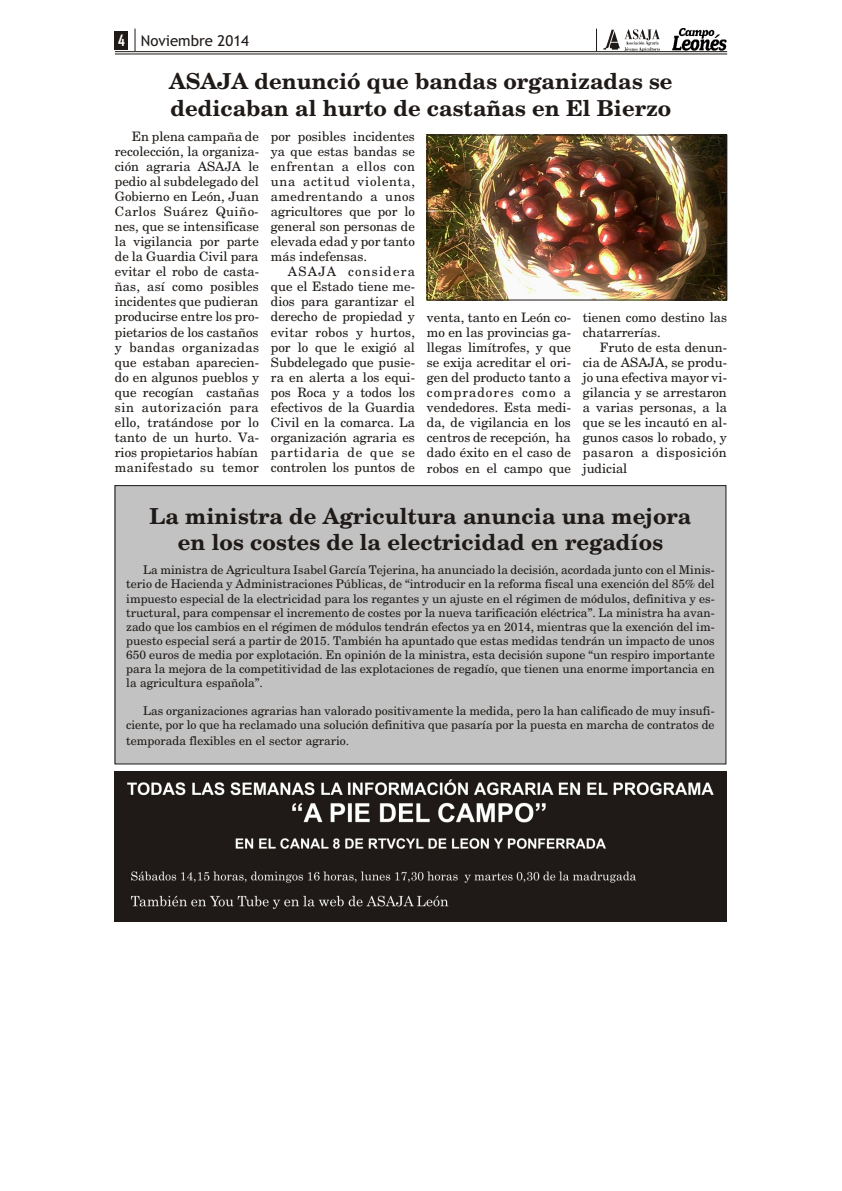
<style>
.page{position:relative;width:842px;height:1191px;background:#fff}
.page>*{position:absolute;margin:0;border:0;box-sizing:border-box;transform-origin:0 0}
.t1{font:700 22px/26.7px "New Century Schoolbook";color:#1f1a17}
.t2{font:15px "Trebuchet MS";color:#1f1a17}
.t3{font:13px/15px "New Century Schoolbook";color:#1f1a17;text-align:justify}
.t4{font:12px/14.1px "New Century Schoolbook";color:#1f1a17;text-align:justify}
.s1{font-family:"Agency FB";font-weight:700;color:#fff}
</style>
<div class="page">
<img style="left:672px;top:29px;width:55px;height:22px">
<img style="left:603px;top:29px;width:57px;height:22px">
<div style="left:115px;top:31px;width:13px;height:19px;background:#1f1a17"></div>
<svg style="left:135px;top:29px;width:1px;height:22px"></svg>
<svg style="left:596px;top:29px;width:1px;height:22px"></svg>
<hr style="left:115px;top:54px;width:612px;height:1px;background:#1f1a17">
<hr style="left:115px;top:51px;width:612px;height:1px;background:#1f1a17">
<div style="left:115px;top:486px;width:611px;height:278px;background:#c2c2c2"></div>
<div style="left:115px;top:485px;width:611px;height:279px;border:1px solid #1f1a17"></div>
<img style="left:429px;top:137px;width:296px;height:161px">
<div style="left:427px;top:135px;width:300px;height:165px;border:1px solid #1f1a17"></div>
<img style="left:115px;top:772px;width:612px;height:150px">
<p class="t2" style="left:118px;top:35px;width:133px"><span class="s1">4</span> Noviembre 2014</p>
<h1 class="t1" style="left:169px;top:70px;width:505px">ASAJA denunció que bandas organizadas se dedicaban al hurto de castañas en El Bierzo</h1>
<p class="t3" style="left:115px;top:130px;width:146px;text-indent:17px">En ple na cam pa ña de re co lec ción, la or ga ni za&shy;ción agra ria ASAJA le pe dio al sub de le ga do del Go bierno en León, Juan Car los Suá rez Qui ño - nes, que se in ten si fi ca se la vi gi lan cia por par te de la Guar dia Ci vil para evi tar el ro bo de casta - ñas, así co mo po si bles in ci den tes que pu die ran pro du cir se en tre los pro - pie ta rios de los cas ta ños y ban das or ga ni za das que es ta ban apa re cien - do en al gu nos pue blos y que re co gían cas ta ñas sin au to ri za ción pa ra ello, tra tán do se por lo tan to de un hur to. Va - rios pro pie ta rios ha bían ma ni fes ta do su te mor</p>
<p class="t3" style="left:271px;top:130px;width:146px">por po si bles in ci den tes ya que es tas ban das se en frentan a ellos con una ac ti tud vio len ta, ame dren tan do a unos agri cul to res que por lo ge ne ral son per so nas de ele va da edad y por tan to más in de fen sas.</p>
<p class="t3" style="left:271px;top:265px;width:146px;text-indent:17px">ASAJA con si de ra que el Esta do tie ne me - dios pa ra ga ran ti zar el de re cho de pro pie dad y evi tar ro bos y hurtos, por lo que le exigió al Sub de le ga do que pu sie - ra en alerta a los equi - pos Ro ca y a to dos los efec ti vos de la Guar dia Ci vil en la co mar ca. La or ga ni za ción agra ria es par ti da ria de que se con tro len los pun tos de</p>
<p class="t3" style="left:427px;top:311px;width:146px">ven ta, tan to en León co - mo en las pro vin cias ga&shy;lle gas li mí tro fes, y que se exi ja acredi tar el ori - gen del pro duc to tan to a com pra do res co mo a ven de do res. Esta me di - da, de vi gi lan cia en los cen tros de re cep ción, ha da do éxi to en el ca so de ro bos en el cam po que</p>
<p class="t3" style="left:583px;top:311px;width:146px">tie nen co mo des ti no las cha ta rre rías.</p>
<p class="t3" style="left:583px;top:341px;width:146px;text-indent:17px">Fru to de es ta de nun - cia de ASAJA, se pro du - jo una efectiva ma yor vi - gi lan cia y se arres ta ron a va rias per so nas, a la que se les in cau tó en al&shy;gu nos ca sos lo ro ba do, y pa sa ron a dis po si ción ju di cial</p>
<h1 class="t1" style="left:150px;top:504px;width:543px;text-align:center">La ministra de Agricultura anuncia una mejora en los costes de la electricidad en regadíos</h1>
<p class="t4" style="left:126px;top:564px;width:590px;text-indent:17px">La mi nis tra de Agri cul tu ra Isa bel Gar cía Te je ri na, ha anun cia do la de ci sión, acor da da jun to con el Mi nis - te rio de Ha cien da y Admi nis tra cio nes Pú bli cas, de “in tro du cir en la re for ma fis cal una exen ción del 85% del im pues to es pe cial de la elec tri ci dad pa ra los re gan tes y un ajus te en el ré gi men de mó du los, de fi ni ti va y es - truc tu ral, pa ra com pen sar el in cre men to de cos tes por la nue va ta ri fi ca ción eléc tri ca”. La mi nis tra ha avan&shy;za do que los cam bios en el ré gi men de mó du los ten drán efec tos ya en 2014, mien tras que la exen ción del im - pues to es pe cial se rá a par tir de 2015. Tam bién ha apun ta do que es tas me di das ten drán un im pac to de unos 650 eu ros de me dia por ex plo ta ción. En opi nión de la mi nis tra, es ta de ci sión su po ne “un res pi ro im por tan te pa ra la me jo ra de la com pe ti ti vi dad de las ex plo ta cio nes de re ga dío, que tie nen una enor me im por tan cia en la agri cul tu ra es pa ño la”.</p>
<p class="t4" style="left:126px;top:705px;width:590px;text-align:right">Las or ga ni za cio nes agra rias han va lo ra do po si ti va men te la me di da, pe ro la han ca li fi ca do de muy in su fi - cien te, por lo que ha re cla ma do una so lu ción de fi ni ti va que pa sa ría por la pues ta en mar cha de con tra tos de</p>
<p class="t4" style="left:126px;top:735px;width:225px">tem po ra da fle xi bles en el sec tor agra rio.</p>
</div>
